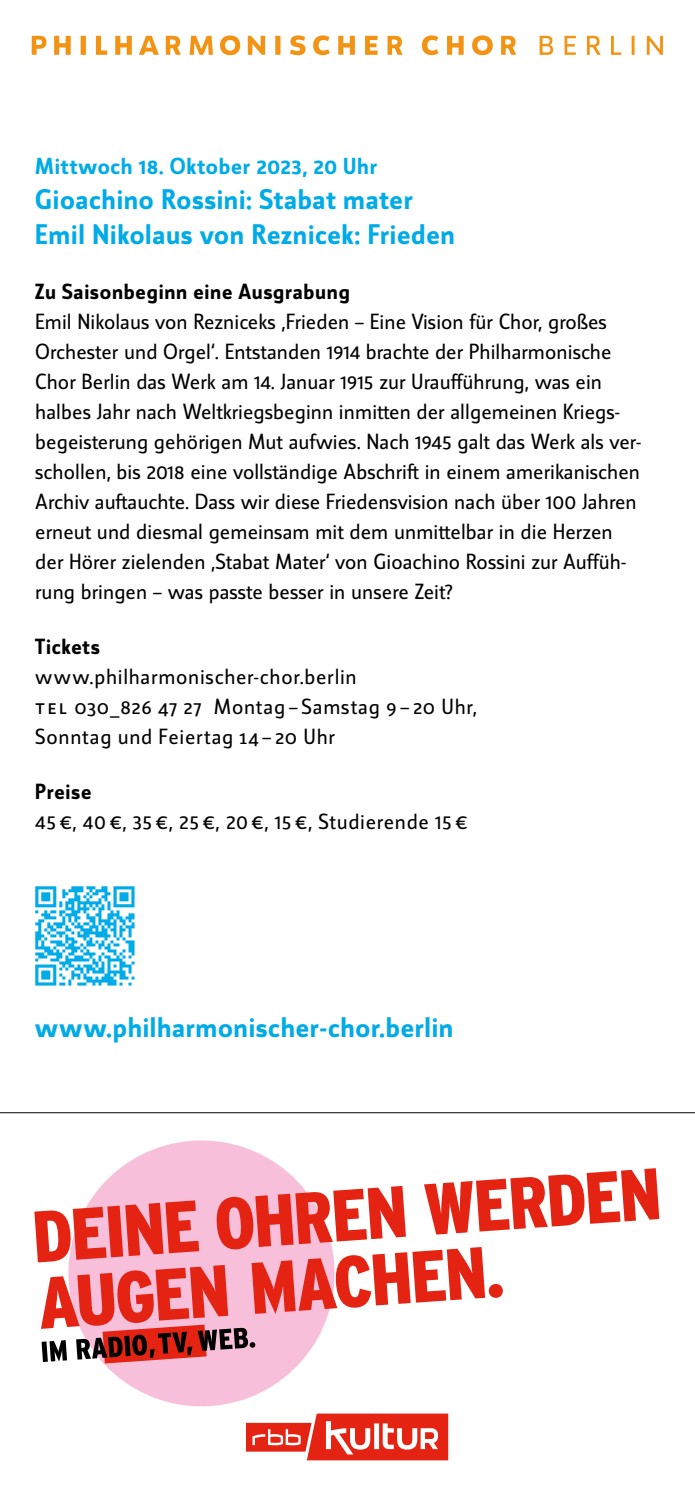
<style>
.page{position:relative;width:695px;height:1489px;background:#fff}
.page>*{position:absolute;margin:0;border:0;box-sizing:border-box;transform-origin:0 0}
.t1{font:27.5px/35px "Manual Sans Bold Lf";letter-spacing:.025em;color:#00abe7}
.t2{font:22.5px "Manual Sans Bold Lf";letter-spacing:.035em;color:#00abe7}
.t3{font:21.25px/30px "Manual Sans Regular Lf";letter-spacing:.005em;color:#000}
.t4{font:21.25px "Manual Sans Regular Lf";letter-spacing:.03em;color:#000}
.t5{font:21.25px/30px "Manual Sans";letter-spacing:.03em;color:#000}
.t6{font:21.25px "Manual Sans Bold Lf";letter-spacing:.035em;color:#000}
.s1{font-family:"Manual Sans Regular Caps Lf"}
</style>
<div class="page">
<svg style="left:0;top:1112px;width:694px;height:349px"></svg>
<svg style="left:32px;top:35px;width:630px;height:20px"></svg>
<svg style="left:35px;top:886px;width:99px;height:99px"></svg>
<p class="t2" style="left:35px;top:152px;width:343px">Mittwoch 18. Oktober 2023, 20 Uhr</p>
<p class="t1" style="left:35px;top:181px;width:421px">Gioachino Rossini: Stabat mater<br>Emil Nikolaus von Reznicek: Frieden</p>
<p class="t6" style="left:35px;top:278px;width:316px">Zu Saisonbeginn eine Ausgrabung</p>
<p class="t3" style="left:35px;top:306px;width:607px">Emil Nikolaus von Rezniceks ,Frieden – Eine Vision für Chor, großes Orchester und Orgel‘. Entstanden 1914 brachte der Philharmonische Chor Berlin das Werk am 14. Januar 1915 zur Uraufführung, was ein halbes Jahr nach Weltkriegsbeginn inmitten der allgemeinen Kriegs&shy;begeisterung gehörigen Mut aufwies. Nach 1945 galt das Werk als ver&shy;schollen, bis 2018 eine vollständige Abschrift in einem amerikanischen Archiv auftauchte. Dass wir diese Friedensvision nach über 100 Jahren erneut und diesmal gemeinsam mit dem unmittelbar in die Herzen der Hörer zielenden ,Stabat Mater‘ von Gioachino Rossini zur Auffüh&shy;rung bringen – was passte besser in unsere Zeit?</p>
<p class="t6" style="left:35px;top:633px;width:66px">Tickets</p>
<p class="t4" style="left:35px;top:663px;width:323px">www.philharmonischer-chor.berlin</p>
<p class="t5" style="left:35px;top:691px;width:443px"><span class="s1">tel</span> 030_826 47 27 Montag – Samstag 9 – 20 Uhr,<br>Sonntag und Feiertag 14 – 20 Uhr</p>
<p class="t6" style="left:35px;top:778px;width:58px">Preise</p>
<p class="t4" style="left:35px;top:808px;width:433px">45 €, 40 €, 35 €, 25 €, 20 €, 15 €, Studierende 15 €</p>
<p class="t1" style="left:35px;top:1009px;width:419px">www.philharmonischer-chor.berlin</p>
</div>
